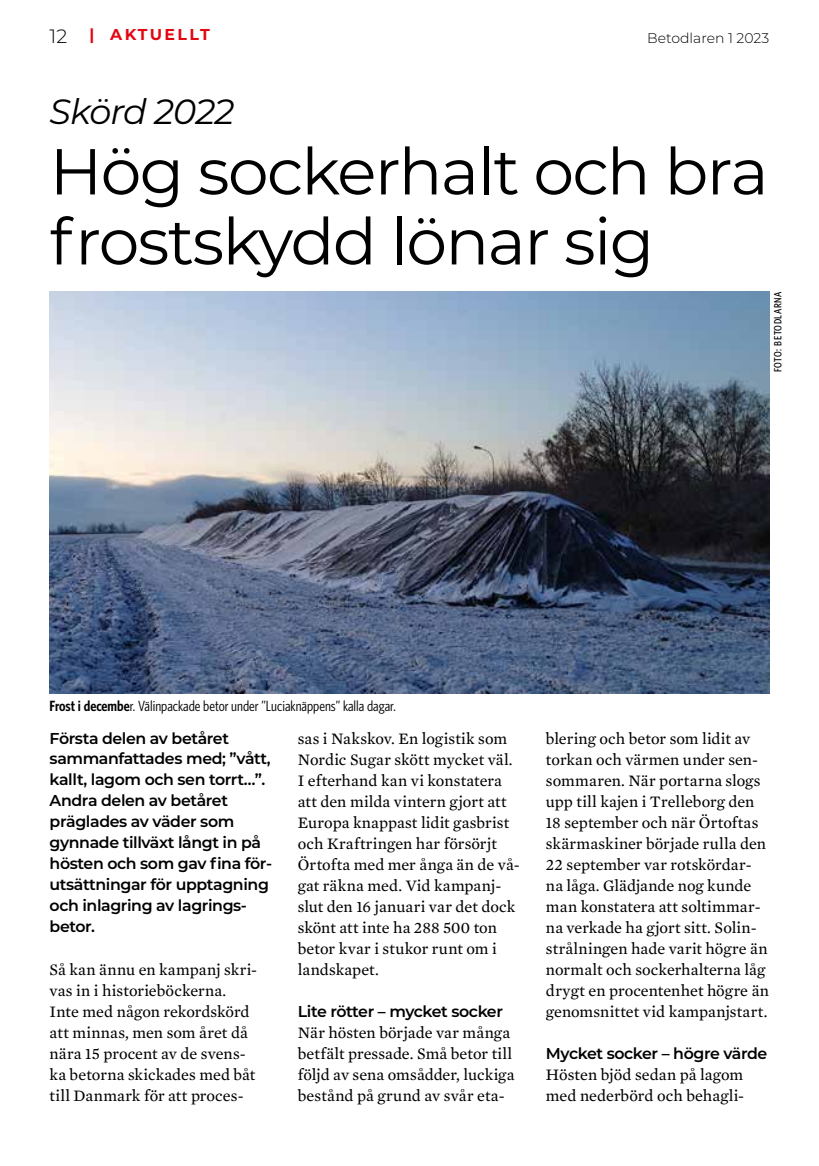
<style>
.page{position:relative;width:819px;height:1166px;background:#fff}
.page>*{position:absolute;margin:0;border:0;box-sizing:border-box;transform-origin:0 0}
.t1{font:64.75px/70px "Montserrat";letter-spacing:-.025em;color:#000}
.t2{font:italic 35px "Montserrat";letter-spacing:-.025em;color:#000}
.t3{font:16.28px/21px "Mercury Text G2";letter-spacing:.005em;color:#000}
.t4{font:600 15.75px/21px "Montserrat";letter-spacing:-.025em;color:#000}
.t5{font:700 15.75px "Montserrat";letter-spacing:.15em;color:#e30613}
.t6{font:14.88px "Whitney Condensed";color:#000}
.t7{font:300 14px "Montserrat";color:#000}
.t8{font:500 10.5px "Whitney Condensed";letter-spacing:.05em;color:#000}
.s1{font-weight:300;font-size:19.25px;color:#000}
.s2{font-weight:600}
</style>
<div class="page">
<img style="left:50px;top:292px;width:719px;height:401px">
<p class="t5" style="left:50px;top:23px;width:162px"><span class="s1">12</span> | AKTUELLT</p>
<p class="t7" style="left:647px;top:28px;width:124px">Betodlaren 1 2023</p>
<h2 class="t2" style="left:50px;top:88px;width:186px">Skörd 2022</h2>
<h1 class="t1" style="left:50px;top:134px;width:720px">Hög sockerhalt och bra frostskydd lönar sig</h1>
<p class="t8" style="left:771px;top:372px;width:82px;rotate:-90deg">FOTO: BETODLARNA</p>
<p class="t6" style="left:50px;top:697px;width:347px"><span class="s2">Frost i decembe</span>r. Välinpackade betor under ”Luciaknäppens” kalla dagar.</p>
<p class="t4" style="left:50px;top:727px;width:224px">Första delen av betåret sammanfattades med; ”vått, kallt, lagom och sen torrt…”.<br>Andra delen av betåret präglades av väder som gynnade tillväxt långt in på hösten och som gav fina för&shy;utsättningar för upptagning och inlagring av lagrings&shy;betor.</p>
<p class="t3" style="left:50px;top:958px;width:209px">Så kan ännu en kampanj skri&shy;vas in i historieböckerna.<br>Inte med någon rekordskörd att minnas, men som året då nära 15 procent av de svens&shy;ka betorna skickades med båt till Danmark för att proces-</p>
<p class="t3" style="left:298px;top:727px;width:223px">sas i Nakskov. En logistik som<br>Nordic Sugar skött mycket väl.<br>I efterhand kan vi konstatera att den milda vintern gjort att<br>Europa knappast lidit gasbrist och Kraftringen har försörjt<br>Örtofta med mer ånga än de vå&shy;gat räkna med. Vid kampanj&shy;slut den 16 januari var det dock skönt att inte ha 288 500 ton betor kvar i stukor runt om i landskapet.</p>
<p class="t4" style="left:298px;top:1000px;width:207px">Lite rötter – mycket socker</p>
<p class="t3" style="left:298px;top:1021px;width:218px">När hösten började var många betfält pressade. Små betor till följd av sena omsådder, luckiga bestånd på grund av svår eta-</p>
<p class="t3" style="left:546px;top:727px;width:225px">blering och betor som lidit av torkan och värmen under sen&shy;sommaren. När portarna slogs upp till kajen i Trelleborg den<br>18 september och när Örtoftas skärmaskiner började rulla den<br>22 september var rotskördar&shy;na låga. Glädjande nog kunde man konstatera att soltimmar&shy;na verkade ha gjort sitt. Solin&shy;strålningen hade varit högre än normalt och sockerhalterna låg drygt en procentenhet högre än genomsnittet vid kampanjstart.</p>
<p class="t4" style="left:546px;top:1042px;width:223px">Mycket socker – högre värde</p>
<p class="t3" style="left:546px;top:1063px;width:200px">Hösten bjöd sedan på lagom med nederbörd och behagli-</p>
</div>
